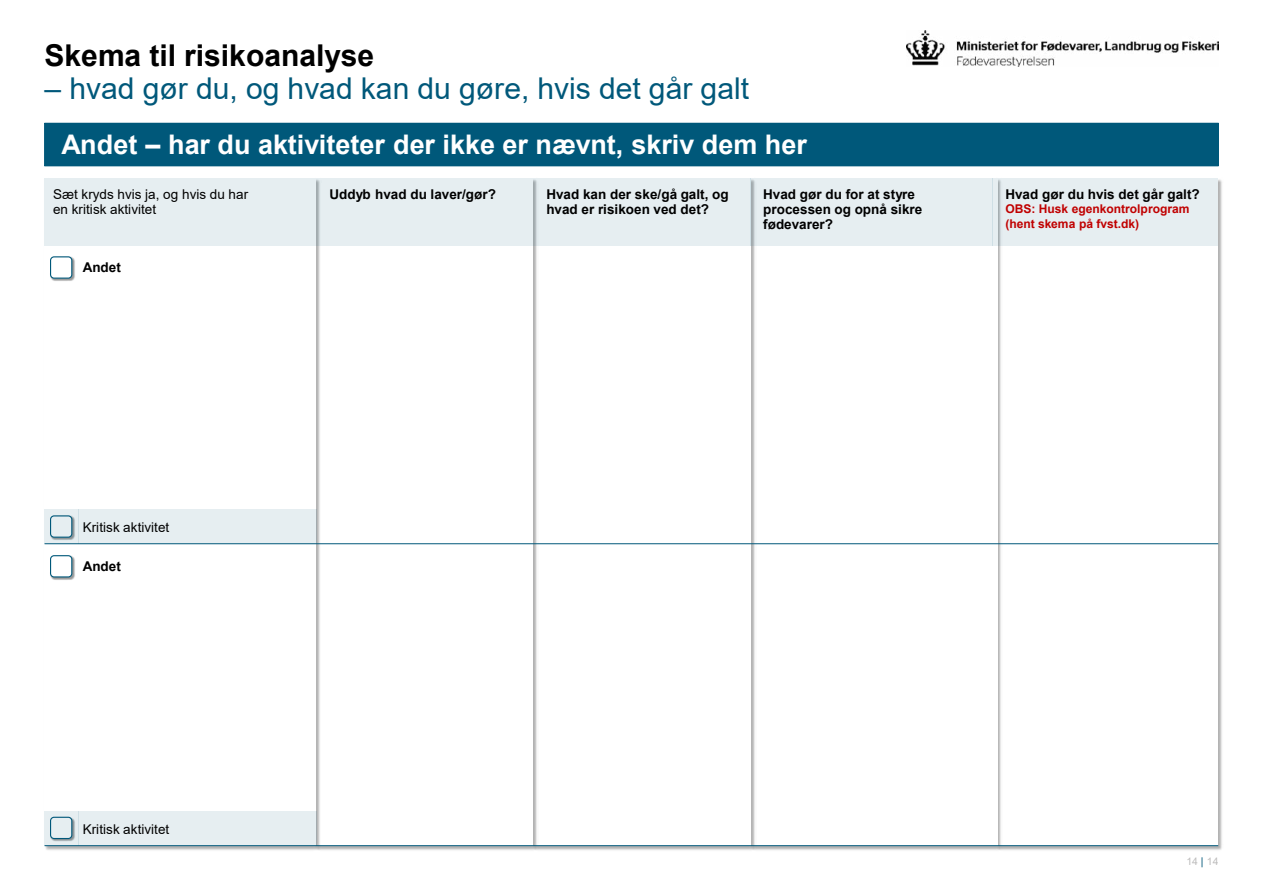
<style>
.page{position:relative;width:1263px;height:893px;background:#fff}
.page>*{position:absolute;margin:0;border:0;box-sizing:border-box;transform-origin:0 0}
.t1{font:30px "Arial";color:#00587a}
.t2{font:700 30px "Arial";color:#000}
.t3{font:700 27px "Arial";color:#fff}
.t4{font:700 13.5px/15px "Arial";color:#000}
.t5{font:13.5px/15.1px "Arial";letter-spacing:.005em;color:#000}
.t6{font:700 12px/15px "Arial";color:#c00000}
.t7{font:10.5px "Arial";color:#bdbcbc}
.s1{color:#00587a}
</style>
<div class="page">
<img style="left:906px;top:30px;width:312px;height:36px">
<img style="left:1003px;top:178px;width:219px;height:672px">
<div style="left:998px;top:179px;width:220px;height:667px;background:#fff"></div>
<img style="left:756px;top:178px;width:247px;height:672px">
<div style="left:751px;top:179px;width:246px;height:667px;background:#fff"></div>
<img style="left:539px;top:178px;width:217px;height:672px">
<div style="left:534px;top:179px;width:217px;height:667px;background:#fff"></div>
<img style="left:322px;top:178px;width:217px;height:672px">
<div style="left:316px;top:179px;width:217px;height:667px;background:#fff"></div>
<div style="left:45px;top:123px;width:1173px;height:43px;background:#00587a"></div>
<img style="left:44px;top:178px;width:278px;height:672px">
<div style="left:45px;top:179px;width:271px;height:667px;background:#fff"></div>
<img style="left:50px;top:256px;width:25px;height:25px">
<div style="left:50px;top:256px;width:22px;height:23px;background:#fff;border:1px solid #00587a;border-radius:4px"></div>
<img style="left:50px;top:555px;width:25px;height:25px">
<div style="left:50px;top:555px;width:22px;height:22px;background:#fff;border:1px solid #00587a;border-radius:4px"></div>
<div style="left:45px;top:179px;width:272px;height:67px;background:#e6eef1"></div>
<div style="left:317px;top:179px;width:217px;height:67px;background:#e6eef1"></div>
<div style="left:534px;top:179px;width:216px;height:67px;background:#e6eef1"></div>
<div style="left:750px;top:179px;width:243px;height:67px;background:#e6eef1"></div>
<div style="left:993px;top:179px;width:225px;height:67px;background:#e6eef1"></div>
<div style="left:45px;top:510px;width:34px;height:34px;background:#00587a;opacity:.1"></div>
<div style="left:79px;top:510px;width:238px;height:34px;background:#e6eef1"></div>
<div style="left:45px;top:812px;width:34px;height:34px;background:#00587a;opacity:.1"></div>
<div style="left:79px;top:812px;width:238px;height:34px;background:#e6eef1"></div>
<hr style="left:45px;top:543px;width:1173px;height:1px;background:#00587a">
<hr style="left:45px;top:845px;width:1173px;height:1px;background:#00587a">
<h1 class="t2" style="left:45px;top:34px;width:331px">Skema til risikoanalyse</h1>
<h1 class="t1" style="left:45px;top:67px;width:706px">– hvad gør du, og hvad kan du gøre, hvis det går galt</h1>
<h2 class="t3" style="left:62px;top:126px;width:747px">Andet – har du aktiviteter der ikke er nævnt, skriv dem her</h2>
<p class="t5" style="left:53px;top:187px;width:197px">Sæt kryds hvis ja, og hvis du har en kritisk aktivitet</p>
<p class="t4" style="left:329px;top:187px;width:168px">Uddyb hvad du laver/gør?</p>
<p class="t4" style="left:546px;top:187px;width:184px">Hvad kan der ske/gå galt, og hvad er risikoen ved det?</p>
<p class="t4" style="left:763px;top:187px;width:161px">Hvad gør du for at styre processen og opnå sikre fødevarer?</p>
<p class="t4" style="left:1005px;top:187px;width:196px">Hvad gør du hvis det går galt?</p>
<p class="t6" style="left:1005px;top:202px;width:186px">OBS: Husk egenkontrolprogram (hent skema på fvst.dk)</p>
<p class="t4" style="left:83px;top:259px;width:40px">Andet</p>
<p class="t5" style="left:83px;top:520px;width:88px">Kritisk aktivitet</p>
<p class="t4" style="left:83px;top:559px;width:40px">Andet</p>
<p class="t5" style="left:83px;top:821px;width:88px">Kritisk aktivitet</p>
<p class="t7" style="left:1186px;top:854px;width:34px">14 <span class="s1">|</span> 14</p>
</div>
